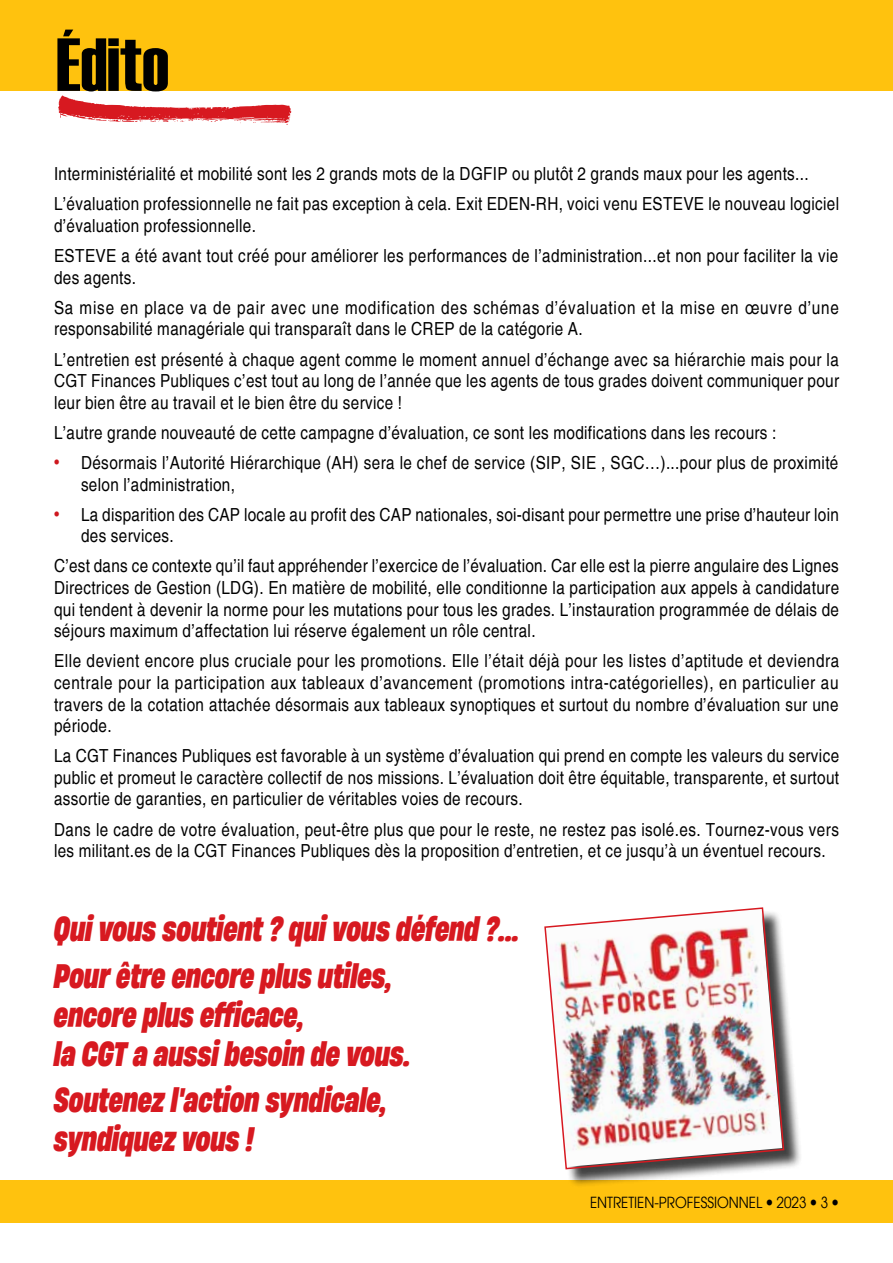
<style>
.page{position:relative;width:893px;height:1263px;background:#fff}
.page>*{position:absolute;margin:0;border:0;box-sizing:border-box;transform-origin:0 0}
.t1{font:185.55px "Emilly Stories Swash";color:#d71920;scale:.72 1}
.t2{font:75px "Haettenschweiler";color:#000}
.t3{font:italic 800 32.4px/38.8px "Heading Now Trial 67";letter-spacing:-.01em;color:#d71920;scale:.75 1}
.t4{font:18px/21.6px "Helvetica";letter-spacing:.02em;color:#000;scale:.85 1}
.t5{font:18px/30.2px "Helvetica";letter-spacing:.05em;color:#000;scale:.85 1}
.t6{font:15px "Avant Garde";color:#000;scale:.9 1}
.s1{font-family:"Impact";color:#ce171e}
</style>
<div class="page">
<div style="left:2px;top:1180px;width:891px;height:42px;background:#ffc20e"></div>
<hr style="left:0;top:1180px;width:2px;height:42px;background:#ffc20e">
<div style="left:0;top:0;width:893px;height:90px;background:#ffc20e"></div>
<div style="left:547px;top:910px;width:255px;height:278px;background:#000;opacity:.75"></div>
<img style="left:544px;top:907px;width:241px;height:263px">
<h2 class="t2" style="left:56px;top:14px;width:114px">édito</h2>
<h1 class="t1" style="left:54px;top:-35px;width:337px">l</h1>
<p class="t4" style="left:54px;top:159px;width:925px;line-height:30.2px">Interministérialité et mobilité sont les 2 grands mots de la DGFIP ou plutôt 2 grands maux pour les agents...<br>L’évaluation professionnelle ne fait pas exception à cela. Exit EDEN-RH, voici venu ESTEVE le nouveau logiciel</p>
<p class="t4" style="left:54px;top:211px;width:924px;line-height:30.2px">d’évaluation professionnelle.<br>ESTEVE a été avant tout créé pour améliorer les performances de l’administration...et non pour faciliter la vie</p>
<p class="t5" style="left:54px;top:262px;width:925px">des agents.<br>Sa mise en place va de pair avec une modification des schémas d’évaluation et la mise en œuvre d’une</p>
<p class="t4" style="left:54px;top:314px;width:925px;line-height:30.2px">responsabilité managériale qui transparaît dans le CREP de la catégorie A.<br>L’entretien est présenté à chaque agent comme le moment annuel d’échange avec sa hiérarchie mais pour la</p>
<p class="t4" style="left:54px;top:370px;width:925px">CGT Finances Publiques c’est tout au long de l’année que les agents de tous grades doivent communiquer pour leur bien être au travail et le bien être du service !</p>
<p class="t4" style="left:54px;top:422px;width:851px">L’autre grande nouveauté de cette campagne d’évaluation, ce sont les modifications dans les recours :</p>
<p class="t4" style="left:81px;top:452px;width:893px;text-indent:-27px"><span class="s1">•</span> Désormais l’Autorité Hiérarchique (AH) sera le chef de service (SIP, SIE , SGC…)...pour plus de proximité selon l’administration,</p>
<p class="t4" style="left:81px;top:504px;width:893px;text-indent:-27px"><span class="s1">•</span> La disparition des CAP locale au profit des CAP nationales, soi-disant pour permettre une prise d’hauteur loin des services.</p>
<p class="t4" style="left:54px;top:555px;width:925px;text-align:justify">C’est dans ce contexte qu’il faut appréhender l’exercice de l’évaluation. Car elle est la pierre angulaire des Lignes Directrices de Gestion (LDG). En matière de mobilité, elle conditionne la participation aux appels à candidature qui tendent à devenir la norme pour les mutations pour tous les grades. L’instauration programmée de délais de séjours maximum d’affectation lui réserve également un rôle central.</p>
<p class="t4" style="left:54px;top:650px;width:925px;text-align:justify">Elle devient encore plus cruciale pour les promotions. Elle l’était déjà pour les listes d’aptitude et deviendra centrale pour la participation aux tableaux d’avancement (promotions intra-catégorielles), en particulier au travers de la cotation attachée désormais aux tableaux synoptiques et surtout du nombre d’évaluation sur une période.</p>
<p class="t4" style="left:54px;top:745px;width:925px;text-align:justify">La CGT Finances Publiques est favorable à un système d’évaluation qui prend en compte les valeurs du service public et promeut le caractère collectif de nos missions. L’évaluation doit être équitable, transparente, et surtout assortie de garanties, en particulier de véritables voies de recours.</p>
<p class="t4" style="left:54px;top:818px;width:925px">Dans le cadre de votre évaluation, peut-être plus que pour le reste, ne restez pas isolé.es. Tournez-vous vers les militant.es de la CGT Finances Publiques dès la proposition d’entretien, et ce jusqu’à un éventuel recours.</p>
<h3 class="t3" style="left:54px;top:905px;width:622px;line-height:46.5px">Qui vous soutient ? qui vous défend ?...<br>Pour être encore plus utiles,</h3>
<h3 class="t3" style="left:54px;top:994px;width:477px">encore plus efficace,<br>la CGT a aussi besoin de vous.</h3>
<h3 class="t3" style="left:54px;top:1079px;width:446px">Soutenez l'action syndicale, syndiquez vous !</h3>
<p class="t6" style="left:590px;top:1193px;width:266px">ENTRETIEN-PROFESSIONNEL 2023 3</p>
</div>
